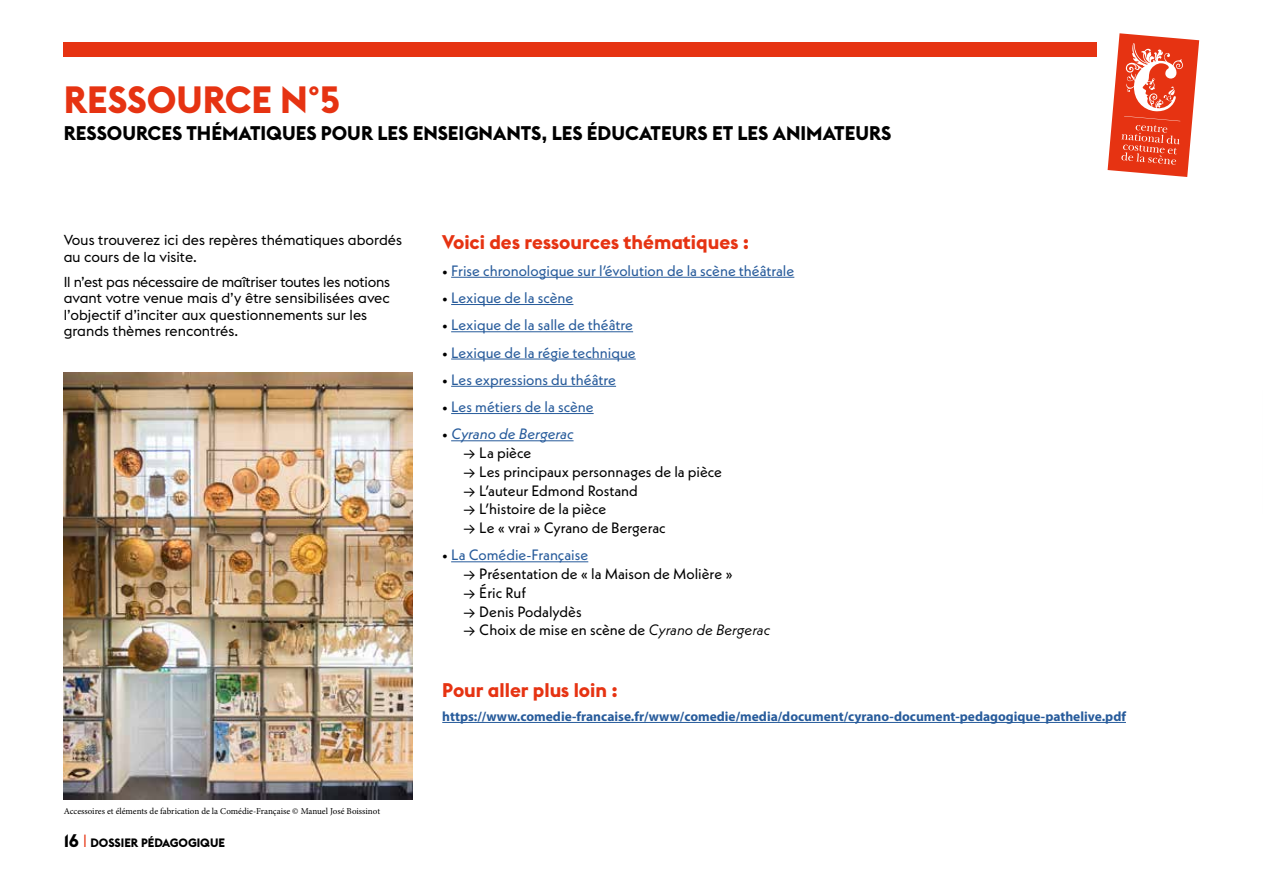
<style>
.page{position:relative;width:1263px;height:893px;background:#fff}
.page>*{position:absolute;margin:0;border:0;box-sizing:border-box;transform-origin:0 0}
.t1{font:700 37.5px "Euclid BP";color:#e63312}
.t2{font:700 19.5px "Euclid BP";color:#000}
.t3{font:700 19.5px "Euclid BP";color:#e63312}
.t4{font:15px "Neue Kabel";color:#000}
.t5{font:15px "Neue Kabel";color:#275b9b}
.t6{font:italic 15px "Neue Kabel";color:#275b9b}
.t7{font:14.25px/16.5px "Euclid Flex";color:#000}
.t8{font:700 13.5px "Myriad Pro";color:#275b9b}
.t9{font:700 12px "Euclid BP";color:#000}
.t10{font:9px "Minion Pro";color:#000}
.s1{font-size:18px}
.s2{color:#000}
.s3{font-style:normal;color:#000}
.s4{font-family:"Euclid Flex"}
.s5{font-style:italic}
</style>
<div class="page">
<div style="left:64px;top:43px;width:1033px;height:14px;background:#e63312"></div>
<svg style="left:1107px;top:33px;width:92px;height:144px"></svg>
<hr style="left:451px;top:277px;width:343px;height:1px;background:#275b9b">
<hr style="left:451px;top:304px;width:122px;height:1px;background:#275b9b">
<hr style="left:451px;top:331px;width:182px;height:1px;background:#275b9b">
<hr style="left:451px;top:359px;width:185px;height:1px;background:#275b9b">
<hr style="left:451px;top:386px;width:165px;height:1px;background:#275b9b">
<hr style="left:451px;top:413px;width:143px;height:1px;background:#275b9b">
<hr style="left:451px;top:440px;width:123px;height:1px;background:#275b9b">
<hr style="left:451px;top:561px;width:137px;height:1px;background:#275b9b">
<hr style="left:442px;top:722px;width:684px;height:1px;background:#275b9b">
<img style="left:64px;top:372px;width:348px;height:427px">
<h1 class="t1" style="left:64px;top:76px;width:278px">RESSOURCE N°5</h1>
<h2 class="t2" style="left:64px;top:121px;width:829px">RESSOURCES THÉMATIQUES POUR LES ENSEIGNANTS, LES ÉDUCATEURS ET LES ANIMATEURS</h2>
<p class="t7" style="left:64px;top:232px;width:340px">Vous trouverez ici des repères thématiques abordés au cours de la visite.</p>
<p class="t7" style="left:64px;top:274px;width:328px">Il n’est pas nécessaire de maîtriser toutes les notions avant votre venue mais d’y être sensibilisées avec l’objectif d’inciter aux questionnements sur les grands thèmes rencontrés.</p>
<p class="t10" style="left:64px;top:806px;width:318px">Accessoires et éléments de fabrication de la Comédie-Française © Manuel José Boissinot</p>
<p class="t9" style="left:64px;top:835px;width:163px"><span class="s1">16</span> DOSSIER PÉDAGOGIQUE</p>
<h2 class="t3" style="left:442px;top:229px;width:309px">Voici des ressources thématiques :</h2>
<p class="t5" style="left:442px;top:261px;width:354px"><span class="s2">•</span> Frise chronologique sur l’évolution de la scène théâtrale</p>
<p class="t5" style="left:442px;top:288px;width:133px"><span class="s2">•</span> Lexique de la scène</p>
<p class="t5" style="left:442px;top:315px;width:192px"><span class="s2">•</span> Lexique de la salle de théâtre</p>
<p class="t5" style="left:442px;top:343px;width:195px"><span class="s2">•</span> Lexique de la régie technique</p>
<p class="t5" style="left:442px;top:370px;width:175px"><span class="s2">•</span> Les expressions du théâtre</p>
<p class="t5" style="left:442px;top:397px;width:153px"><span class="s2">•</span> Les métiers de la scène</p>
<p class="t6" style="left:442px;top:425px;width:133px"><span class="s3">•</span> Cyrano de Bergerac</p>
<p class="t4" style="left:463px;top:443px;width:69px"><span class="s4">→</span> La pièce</p>
<p class="t4" style="left:463px;top:462px;width:260px"><span class="s4">→</span> Les principaux personnages de la pièce</p>
<p class="t4" style="left:463px;top:481px;width:176px"><span class="s4">→</span> L’auteur Edmond Rostand</p>
<p class="t4" style="left:463px;top:499px;width:144px"><span class="s4">→</span> L’histoire de la pièce</p>
<p class="t4" style="left:463px;top:518px;width:204px"><span class="s4">→</span> Le « vrai » Cyrano de Bergerac</p>
<p class="t5" style="left:442px;top:545px;width:148px"><span class="s2">•</span> La Comédie-Française</p>
<p class="t4" style="left:463px;top:564px;width:271px"><span class="s4">→</span> Présentation de « la Maison de Molière »</p>
<p class="t4" style="left:463px;top:583px;width:64px"><span class="s4">→</span> Éric Ruf</p>
<p class="t4" style="left:463px;top:602px;width:120px"><span class="s4">→</span> Denis Podalydès</p>
<p class="t4" style="left:463px;top:620px;width:308px"><span class="s4">→</span> Choix de mise en scène de <span class="s5">Cyrano de Bergerac</span></p>
<h2 class="t3" style="left:442px;top:677px;width:177px">Pour aller plus loin :</h2>
<p class="t8" style="left:442px;top:708px;width:685px">https://www.comedie-francaise.fr/www/comedie/media/document/cyrano-document-pedagogique-pathelive.pdf</p>
</div>
